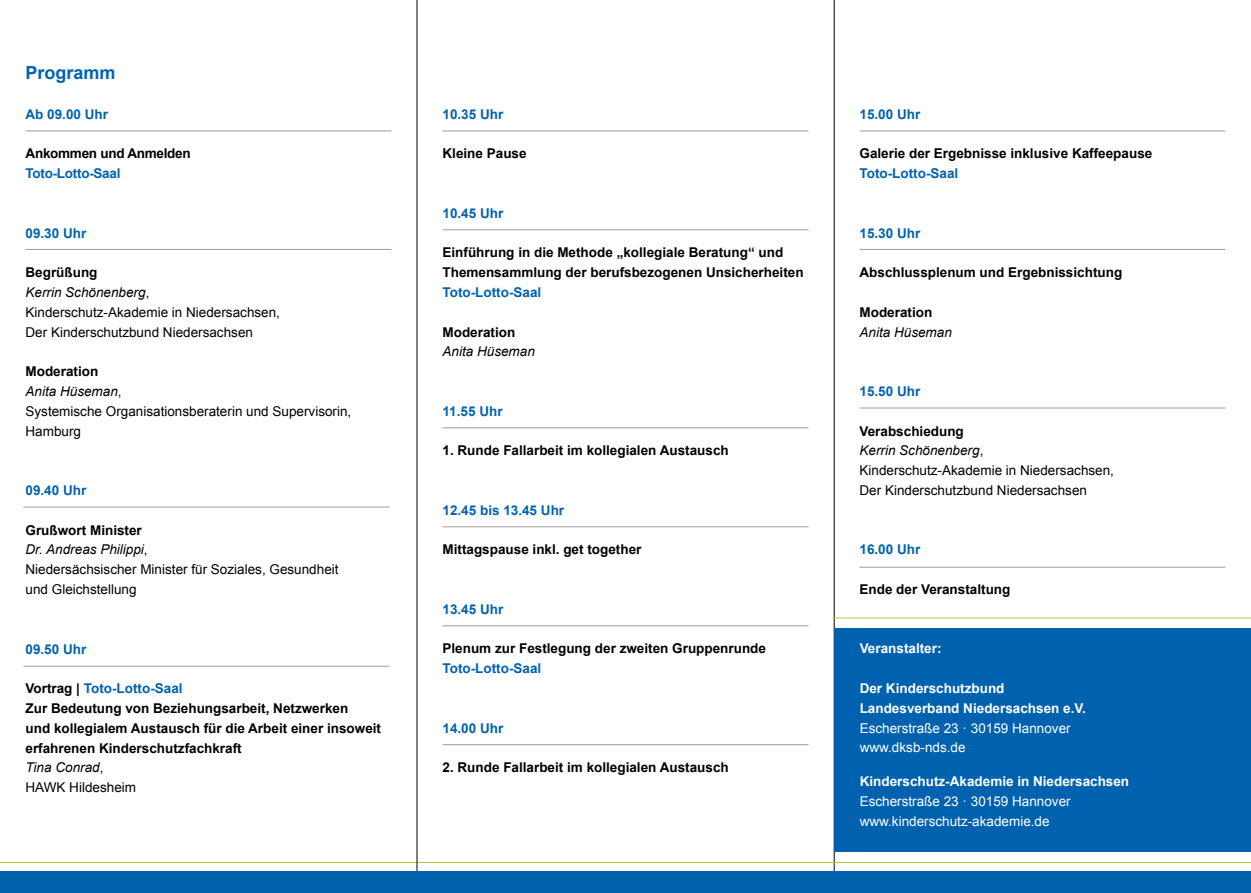
<style>
.page{position:relative;width:1251px;height:893px;background:#fff}
.page>*{position:absolute;margin:0;border:0;box-sizing:border-box;transform-origin:0 0}
.t1{font:700 18px "Arial";color:#0062ae}
.t2{font:700 13.5px/19.8px "Arial";color:#000}
.t3{font:13.5px/19.8px "Arial";color:#000}
.t4{font:700 13.5px "Arial";color:#0062ae}
.t5{font:13.5px/19.8px "Arial";color:#fff}
.t6{font:700 13.5px/19.8px "Arial";color:#fff}
.t7{font:italic 13.5px "Arial";color:#000}
.t8{font:700 13.5px "Arial";letter-spacing:-.02em;color:#000}
.t9{font:700 13.5px "Arial";letter-spacing:-.02em;color:#0062ae}
.s1{font-weight:700}
.s2{font-style:italic}
.s3{color:#0062ae}
.s4{font-weight:400;font-style:italic}
.s5{font-weight:400}
</style>
<div class="page">
<hr style="left:833px;top:0;width:1px;height:893px;background:#000">
<div style="left:833px;top:628px;width:417px;height:223px;background:#0062ae"></div>
<hr style="left:833px;top:618px;width:417px;height:1px;background:#aecb44">
<hr style="left:26px;top:131px;width:365px;height:1px;background:#9c9c9d">
<hr style="left:859px;top:131px;width:366px;height:1px;background:#9c9c9d">
<hr style="left:442px;top:131px;width:366px;height:1px;background:#9c9c9d">
<hr style="left:26px;top:249px;width:365px;height:1px;background:#9c9c9d">
<hr style="left:23px;top:507px;width:366px;height:1px;background:#9c9c9d">
<hr style="left:23px;top:666px;width:366px;height:1px;background:#9c9c9d">
<hr style="left:442px;top:229px;width:366px;height:1px;background:#9c9c9d">
<hr style="left:442px;top:625px;width:366px;height:1px;background:#9c9c9d">
<hr style="left:442px;top:744px;width:366px;height:1px;background:#9c9c9d">
<hr style="left:442px;top:427px;width:366px;height:1px;background:#9c9c9d">
<hr style="left:442px;top:526px;width:366px;height:1px;background:#9c9c9d">
<hr style="left:0;top:862px;width:1250px;height:1px;background:#aecb44">
<hr style="left:416px;top:0;width:1px;height:893px;background:#000">
<hr style="left:859px;top:249px;width:366px;height:1px;background:#9c9c9d">
<hr style="left:859px;top:408px;width:366px;height:1px;background:#9c9c9d">
<hr style="left:859px;top:567px;width:366px;height:1px;background:#9c9c9d">
<div style="left:0;top:871px;width:1250px;height:22px;background:#0062ae"></div>
<h1 class="t1" style="left:26px;top:61px;width:92px">Programm</h1>
<p class="t4" style="left:26px;top:105px;width:84px">Ab 09.00 Uhr</p>
<p class="t8" style="left:26px;top:145px;width:167px">Ankommen und Anmelden</p>
<p class="t9" style="left:26px;top:165px;width:96px">Toto-Lotto-Saal</p>
<p class="t4" style="left:26px;top:224px;width:62px">09.30 Uhr</p>
<p class="t3" style="left:26px;top:263px;width:256px"><span class="s1">Begrüßung<br></span><span class="s2">Kerrin Schönenberg</span>,<br>Kinderschutz-Akademie in Niedersachsen,<br>Der Kinderschutzbund Niedersachsen</p>
<p class="t3" style="left:26px;top:362px;width:327px"><span class="s1">Moderation<br></span><span class="s2">Anita Hüseman</span>,<br>Systemische Organisationsberaterin und Supervisorin,<br>Hamburg</p>
<p class="t4" style="left:26px;top:481px;width:62px">09.40 Uhr</p>
<p class="t3" style="left:26px;top:520px;width:314px"><span class="s1">Grußwort Minister<br></span><span class="s2">Dr. Andreas Philippi</span>,<br>Niedersächsischer Minister für Soziales, Gesundheit und Gleichstellung</p>
<p class="t4" style="left:26px;top:640px;width:62px">09.50 Uhr</p>
<p class="t2" style="left:26px;top:679px;width:357px">Vortrag | <span class="s3">Toto-Lotto-Saal<br></span>Zur Bedeutung von Beziehungsarbeit, Netzwerken<br>und kollegialem Austausch für die Arbeit einer insoweit erfahrenen Kinderschutzfachkraft<br><span class="s4">Tina Conrad</span><span class="s5">,<br>HAWK Hildesheim</span></p>
<p class="t4" style="left:442px;top:105px;width:62px">10.35 Uhr</p>
<p class="t2" style="left:442px;top:144px;width:86px">Kleine Pause</p>
<p class="t4" style="left:442px;top:204px;width:62px">10.45 Uhr</p>
<p class="t2" style="left:442px;top:243px;width:362px">Einführung in die Methode „kollegiale Beratung“ und<br>Themensammlung der berufsbezogenen Unsicherheiten</p>
<p class="t4" style="left:442px;top:283px;width:100px">Toto-Lotto-Saal</p>
<p class="t2" style="left:442px;top:322px;width:74px">Moderation</p>
<p class="t7" style="left:442px;top:343px;width:94px">Anita Hüseman</p>
<p class="t4" style="left:442px;top:402px;width:62px">11.55 Uhr</p>
<p class="t2" style="left:442px;top:441px;width:288px">1. Runde Fallarbeit im kollegialen Austausch</p>
<p class="t4" style="left:442px;top:501px;width:123px">12.45 bis 13.45 Uhr</p>
<p class="t2" style="left:442px;top:540px;width:200px">Mittagspause inkl. get together</p>
<p class="t4" style="left:442px;top:600px;width:62px">13.45 Uhr</p>
<p class="t2" style="left:442px;top:639px;width:325px">Plenum zur Festlegung der zweiten Gruppenrunde</p>
<p class="t4" style="left:442px;top:660px;width:100px">Toto-Lotto-Saal</p>
<p class="t4" style="left:442px;top:719px;width:62px">14.00 Uhr</p>
<p class="t2" style="left:442px;top:758px;width:288px">2. Runde Fallarbeit im kollegialen Austausch</p>
<p class="t4" style="left:859px;top:105px;width:62px">15.00 Uhr</p>
<p class="t2" style="left:859px;top:144px;width:294px">Galerie der Ergebnisse inklusive Kaffeepause</p>
<p class="t4" style="left:859px;top:165px;width:100px">Toto-Lotto-Saal</p>
<p class="t4" style="left:859px;top:224px;width:62px">15.30 Uhr</p>
<p class="t2" style="left:859px;top:263px;width:264px">Abschlussplenum und Ergebnissichtung</p>
<p class="t2" style="left:859px;top:303px;width:74px">Moderation</p>
<p class="t7" style="left:859px;top:323px;width:94px">Anita Hüseman</p>
<p class="t4" style="left:859px;top:382px;width:62px">15.50 Uhr</p>
<p class="t3" style="left:859px;top:421px;width:256px"><span class="s1">Verabschiedung<br></span><span class="s2">Kerrin Schönenberg</span>,<br>Kinderschutz-Akademie in Niedersachsen,<br>Der Kinderschutzbund Niedersachsen</p>
<p class="t4" style="left:859px;top:541px;width:62px">16.00 Uhr</p>
<p class="t2" style="left:859px;top:580px;width:152px">Ende der Veranstaltung</p>
<p class="t6" style="left:859px;top:639px;width:83px">Veranstalter:</p>
<p class="t6" style="left:859px;top:679px;width:228px">Der Kinderschutzbund<br>Landesverband Niedersachsen e.V.</p>
<p class="t5" style="left:859px;top:718px;width:212px">Escherstraße 23 · 30159 Hannover www.dksb-nds.de</p>
<p class="t6" style="left:859px;top:772px;width:271px">Kinderschutz-Akademie in Niedersachsen</p>
<p class="t5" style="left:859px;top:791px;width:212px">Escherstraße 23 · 30159 Hannover www.kinderschutz-akademie.de</p>
</div>
